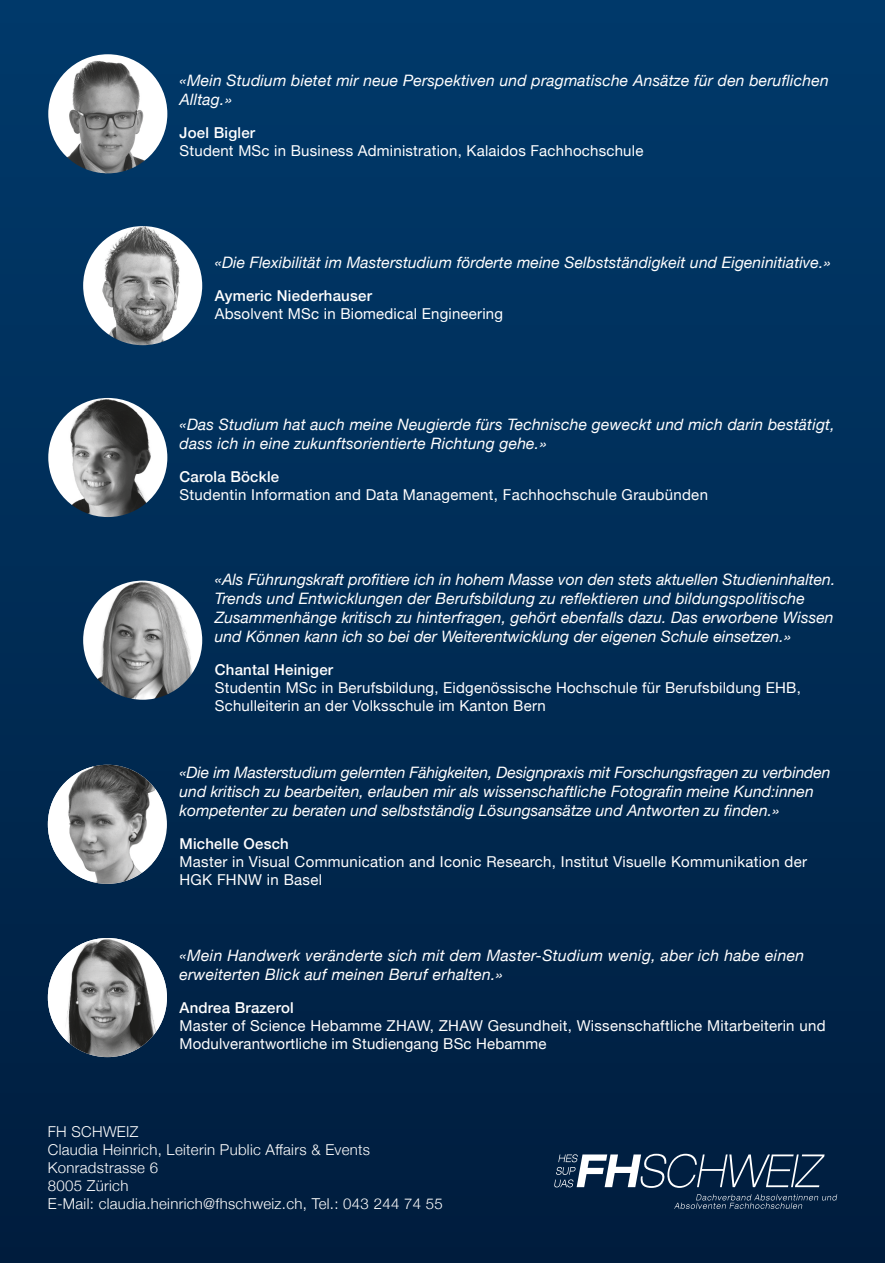
<style>
.page{position:relative;width:885px;height:1263px;background:#fff}
.page>*{position:absolute;margin:0;border:0;box-sizing:border-box;transform-origin:0 0}
.t1{font:italic 15.75px/18.9px "Helvetica Neue";letter-spacing:.005em;color:#fff}
.t2{font:15px/18px "Helvetica Neue";letter-spacing:.015em;color:#fff}
.t3{font:300 15px/18px "Helvetica Neue";letter-spacing:.02em;color:#fff}
.t4{font:500 15px "Helvetica Neue";letter-spacing:.015em;color:#fff}
</style>
<div class="page">
<div style="left:0;top:0;width:885px;height:1262px;background:linear-gradient(to bottom,#003a6b,#001d3e)"></div>
<img style="left:48px;top:398px;width:119px;height:119px;border-radius:60px">
<img style="left:48px;top:54px;width:119px;height:119px;border-radius:60px">
<img style="left:83px;top:580px;width:119px;height:119px;border-radius:60px">
<img style="left:83px;top:226px;width:119px;height:119px;border-radius:60px">
<svg style="left:554px;top:1153px;width:270px;height:34px"></svg>
<svg style="left:674px;top:1194px;width:163px;height:14px"></svg>
<img style="left:48px;top:764px;width:115px;height:119px">
<img style="left:48px;top:938px;width:119px;height:119px;border-radius:60px">
<p class="t1" style="left:180px;top:72px;width:651px">«Mein Studium bietet mir neue Perspektiven und pragmatische Ansätze für den beruflichen<br>Alltag.»</p>
<p class="t4" style="left:180px;top:121px;width:77px">Joel Bigler</p>
<p class="t2" style="left:180px;top:143px;width:465px">Student MSc in Business Administration, Kalaidos Fachhochschule</p>
<p class="t1" style="left:215px;top:253px;width:617px">«Die Flexibilität im Masterstudium förderte meine Selbstständigkeit und Eigeninitiative.»</p>
<p class="t4" style="left:215px;top:283px;width:159px">Aymeric Niederhauser</p>
<p class="t2" style="left:215px;top:305px;width:290px">Absolvent MSc in Biomedical Engineering</p>
<p class="t1" style="left:180px;top:416px;width:657px">«Das Studium hat auch meine Neugierde fürs Technische geweckt und mich darin bestätigt, dass ich in eine zukunftsorientierte Richtung gehe.»</p>
<p class="t4" style="left:180px;top:464px;width:101px">Carola Böckle</p>
<p class="t2" style="left:180px;top:486px;width:530px">Studentin Information and Data Management, Fachhochschule Graubünden</p>
<p class="t1" style="left:215px;top:570px;width:622px">«Als Führungskraft profitiere ich in hohem Masse von den stets aktuellen Studieninhalten.<br>Trends und Entwicklungen der Berufsbildung zu reflektieren und bildungspolitische Zusammenhänge kritisch zu hinterfragen, gehört ebenfalls dazu. Das erworbene Wissen und Können kann ich so bei der Weiterentwicklung der eigenen Schule einsetzen.»</p>
<p class="t4" style="left:215px;top:657px;width:120px">Chantal Heiniger</p>
<p class="t2" style="left:215px;top:679px;width:587px">Studentin MSc in Berufsbildung, Eidgenössische Hochschule für Berufsbildung EHB,<br>Schulleiterin an der Volksschule im Kanton Bern</p>
<p class="t1" style="left:179px;top:764px;width:652px">«Die im Masterstudium gelernten Fähigkeiten, Designpraxis mit Forschungsfragen zu verbinden und kritisch zu bearbeiten, erlauben mir als wissenschaftliche Fotografin meine Kund:innen kompetenter zu beraten und selbstständig Lösungsansätze und Antworten zu finden.»</p>
<p class="t4" style="left:179px;top:831px;width:111px">Michelle Oesch</p>
<p class="t2" style="left:179px;top:853px;width:629px">Master in Visual Communication and Iconic Research, Institut Visuelle Kommunikation der<br>HGK FHNW in Basel</p>
<p class="t1" style="left:179px;top:947px;width:626px">«Mein Handwerk veränderte sich mit dem Master-Studium wenig, aber ich habe einen erweiterten Blick auf meinen Beruf erhalten.»</p>
<p class="t4" style="left:179px;top:995px;width:116px">Andrea Brazerol</p>
<p class="t2" style="left:179px;top:1017px;width:647px">Master of Science Hebamme ZHAW, ZHAW Gesundheit, Wissenschaftliche Mitarbeiterin und<br>Modulverantwortliche im Studiengang BSc Hebamme</p>
<p class="t3" style="left:48px;top:1121px;width:396px">FH SCHWEIZ<br>Claudia Heinrich, Leiterin Public Affairs &amp; Events<br>Konradstrasse 6<br>8005 Zürich<br>E-Mail: claudia.heinrich@fhschweiz.ch, Tel.: 043 244 74 55</p>
</div>
